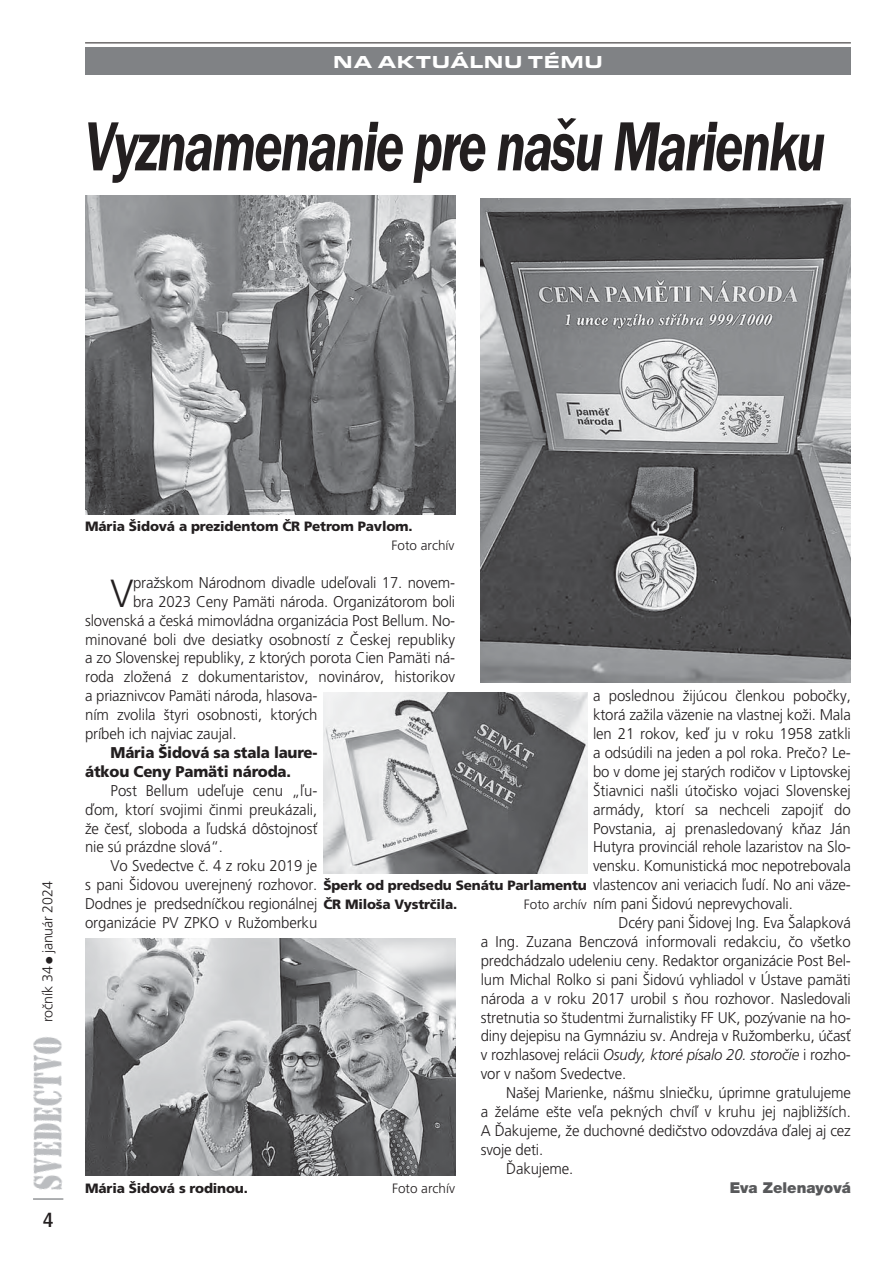
<style>
.page{position:relative;width:893px;height:1263px;background:#fff}
.page>*{position:absolute;margin:0;border:0;box-sizing:border-box;transform-origin:0 0}
.t1{font:italic 600 72px "Franklin Got Itc TCE";letter-spacing:-.035em;color:#231f20;scale:.75 1}
.t2{font:300 39.15px "Frutiger CE";color:#231f20;scale:.96 1}
.t3{font:500 condensed 21px "Franklin Got Itc TCE";color:#231f20}
.t4{font:18px "Eurostile TCE Blac Exte";letter-spacing:.03em;color:#fff}
.t5{font:300 15.6px/18.9px "Frutiger CE";letter-spacing:-.01em;color:#231f20;text-align:justify;scale:.96 1}
.t6{font:900 15.6px/18.9px "Frutiger CE";letter-spacing:-.02em;color:#231f20;scale:.96 1}
.t7{font:900 15px "Helvetica Neue CE";color:#58595b}
.t8{font:300 14.25px "Frutiger CE";letter-spacing:-.01em;color:#231f20}
.t9{font:900 13.5px/18.9px "Frutiger CE";letter-spacing:-.01em;color:#231f20}
.t10{font:300 13.5px "Frutiger CE";color:#231f20}
.s1{font-style:italic}
</style>
<div class="page">
<div style="left:85px;top:48px;width:765px;height:27px;background:#808285"></div>
<hr style="left:85px;top:43px;width:765px;height:1px;background:#231f20">
<img style="left:33px;top:1037px;width:29px;height:153px">
<hr style="left:33px;top:1198px;width:30px;height:2px;background:#939598">
<img style="left:85px;top:196px;width:370px;height:319px">
<img style="left:85px;top:938px;width:370px;height:237px">
<img style="left:481px;top:198px;width:369px;height:484px">
<img style="left:323px;top:692px;width:264px;height:181px">
<p class="t4" style="left:333px;top:56px;width:271px">NA AKTUÁLNU TÉMU</p>
<h1 class="t1" style="left:85px;top:106px;width:988px">Vyznamenanie pre našu Marienku</h1>
<p class="t8" style="left:41px;top:1022px;width:142px;rotate:-90deg">roãník 34 ● január 2024</p>
<h3 class="t3" style="left:43px;top:1208px;width:12px">4</h3>
<p class="t9" style="left:85px;top:517px;width:329px">Mária ·idová a prezidentom âR Petrom Pavlom.</p>
<p class="t10" style="left:391px;top:540px;width:64px">Foto archív</p>
<h2 class="t2" style="left:111px;top:576px;width:25px">V</h2>
<p class="t5" style="left:133px;top:574px;width:337px">praÏskom Národnom divadle udeºovali 17. novem-</p>
<p class="t5" style="left:133px;top:593px;width:337px">bra 2023 Ceny Pamäti národa. Organizátorom boli</p>
<p class="t5" style="left:85px;top:612px;width:387px">slovenská a ãeská mimovládna organizácia Post Bellum. No-</p>
<p class="t5" style="left:85px;top:631px;width:387px">minované boli dve desiatky osobností z âeskej republiky</p>
<p class="t5" style="left:85px;top:650px;width:387px">a zo Slovenskej republiky, z ktor˘ch porota Cien Pamäti ná-</p>
<p class="t5" style="left:85px;top:669px;width:387px">roda zloÏená z dokumentaristov, novinárov, historikov</p>
<p class="t5" style="left:85px;top:688px;width:243px">a priaznivcov Pamäti národa, hlasova-</p>
<p class="t5" style="left:85px;top:706px;width:243px">ním zvolila ‰tyri osobnosti, ktor˘ch</p>
<p class="t5" style="left:85px;top:725px;width:159px">príbeh ich najviac zaujal.</p>
<p class="t6" style="left:85px;top:743px;width:243px;text-indent:26px">Mária ·idová sa stala laure&shy;átkou Ceny Pamäti národa.</p>
<p class="t5" style="left:85px;top:782px;width:243px;text-indent:26px">Post Bellum udeºuje cenu „ºu&shy;ìom, ktorí svojimi ãinmi preukázali, Ïe ãesÈ, sloboda a ºudská dôstojnosÈ nie sú prázdne slová“.</p>
<p class="t5" style="left:85px;top:858px;width:243px;text-indent:26px">Vo Svedectve ã. 4 z roku 2019 je s pani ·idovou uverejnen˘ rozhovor.<br>Dodnes je predsedníãkou regionálnej organizácie PV ZPKO v RuÏomberku</p>
<p class="t5" style="left:593px;top:688px;width:270px">a poslednou Ïijúcou ãlenkou poboãky, ktorá zaÏila väzenie na vlastnej koÏi. Mala len 21 rokov, keì ju v roku 1958 zatkli a odsúdili na jeden a pol roka. Preão? Le&shy;bo v dome jej star˘ch rodiãov v Liptovskej ·tiavnici na‰li útoãisko vojaci Slovenskej armády, ktorí sa nechceli zapojiÈ do Povstania, aj prenasledovan˘ kÀaz Ján Hutyra provinciál rehole lazaristov na Slo&shy;vensku. Komunistická moc nepotrebovala vlastencov ani veriacich ºudí. No ani väze&shy;ním pani ·idovú neprevychovali.</p>
<p class="t5" style="left:480px;top:914px;width:387px;text-indent:138px">Dcéry pani ·idovej Ing. Eva ·alapková a Ing. Zuzana Benczová informovali redakciu, ão v‰etko predchádzalo udeleniu ceny. Redaktor organizácie Post Bel&shy;lum Michal Rolko si pani ·idovú vyhliadol v Ústave pamäti národa a v roku 2017 urobil s Àou rozhovor. Nasledovali stretnutia so ‰tudentmi Ïurnalistiky FF UK, poz˘vanie na ho&shy;diny dejepisu na Gymnáziu sv. Andreja v RuÏomberku, úãasÈ v rozhlasovej relácii <span class="s1">Osudy, ktoré písalo 20. storoãie</span> i rozho&shy;vor v na‰om Svedectve.</p>
<p class="t5" style="left:506px;top:1084px;width:360px">Na‰ej Marienke, ná‰mu slnieãku, úprimne gratulujeme</p>
<p class="t5" style="left:480px;top:1103px;width:387px">a Ïeláme e‰te veºa pekn˘ch chvíº v kruhu jej najbliÏ‰ích.</p>
<p class="t5" style="left:480px;top:1122px;width:387px">A ëakujeme, Ïe duchovné dediãstvo odovzdáva ìalej aj cez</p>
<p class="t5" style="left:480px;top:1141px;width:66px">svoje deti.</p>
<p class="t5" style="left:506px;top:1160px;width:71px">ëakujeme.</p>
<p class="t7" style="left:729px;top:1179px;width:123px">Eva Zelenayová</p>
<p class="t9" style="left:323px;top:876px;width:265px">·perk od predsedu Senátu Parlamentu âR Milo‰a Vystrãila.</p>
<p class="t10" style="left:524px;top:899px;width:64px">Foto archív</p>
<p class="t9" style="left:85px;top:1179px;width:164px">Mária ·idová s rodinou.</p>
<p class="t10" style="left:392px;top:1182px;width:64px">Foto archív</p>
</div>
